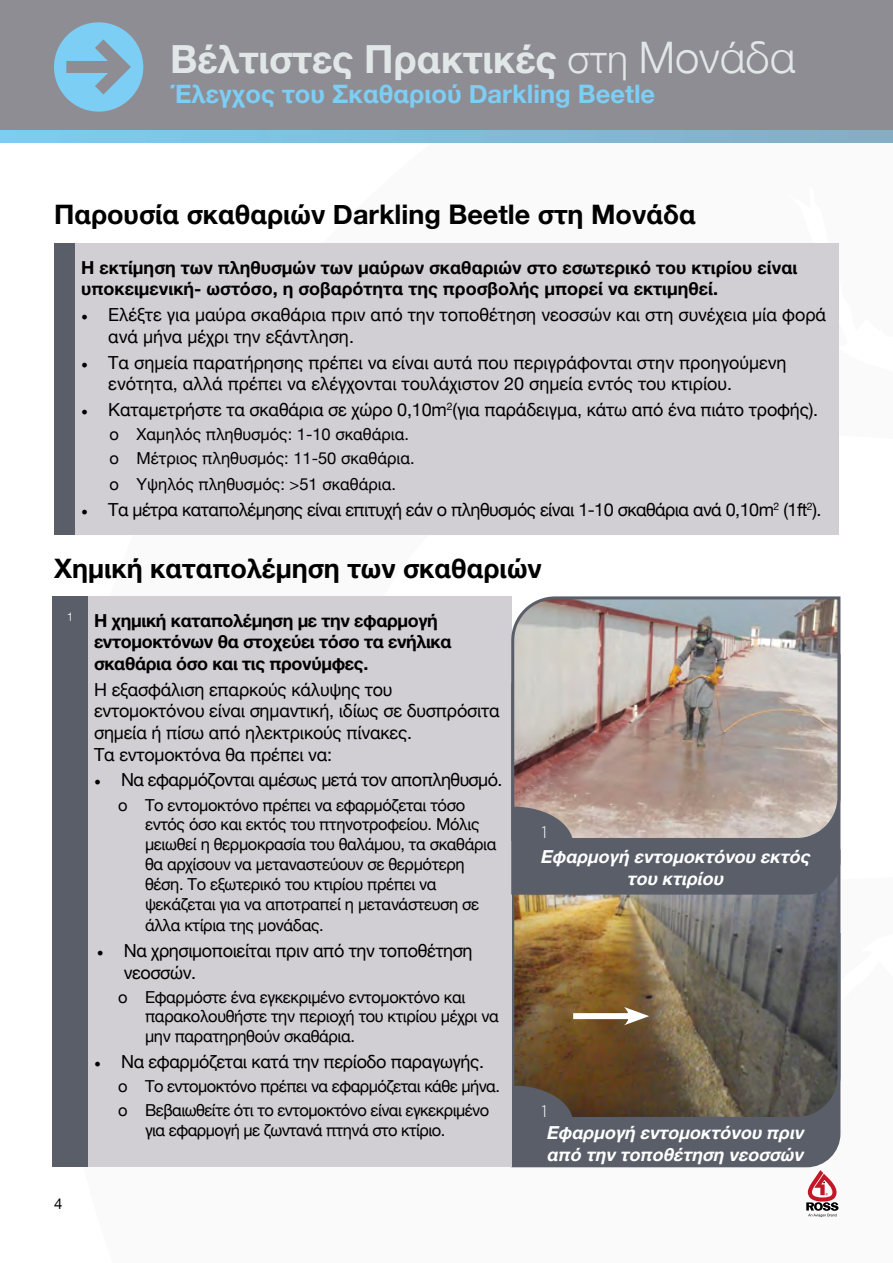
<style>
.page{position:relative;width:893px;height:1263px;background:#fff}
.page>*{position:absolute;margin:0;border:0;box-sizing:border-box;transform-origin:0 0}
.t1{font:700 39px "Helvetica Neue";color:#e1e7e7}
.t2{font:700 27px "Helvetica Neue";color:#000}
.t3{font:700 25.5px "Helvetica Neue";color:#7ccef5}
.t4{font:18px/21.6px "Helvetica Neue";letter-spacing:-.01em;color:#000}
.t5{font:700 18px/21.6px "Helvetica Neue";color:#000}
.t6{font:18px "Helvetica Neue";letter-spacing:-.03em;color:#000}
.t7{font:700 18px/21.6px "Helvetica Neue";letter-spacing:-.02em;color:#000}
.t8{font:italic 700 18px/21.6px "Helvetica Neue";color:#fff}
.t9{font:300 18px "Myriad Pro";color:#fff}
.t10{font:16.5px/19.8px "Helvetica Neue";letter-spacing:-.02em;color:#000}
.t11{font:16.5px/24px "Helvetica Neue";color:#000}
.t12{font:15px "Helvetica Neue";color:#000}
.s1{font-weight:300}
.s2{font-weight:300;font-size:43.5px}
.s3{font-family:"Minion Pro"}
</style>
<div class="page">
<svg style="left:806px;top:1170px;width:32px;height:47px"></svg>
<div style="left:511px;top:1121px;width:330px;height:47px;background:#595e68"></div>
<img style="left:511px;top:897px;width:330px;height:224px">
<svg style="left:513px;top:1086px;width:60px;height:39px;background:#585759"></svg>
<div style="left:0;top:0;width:893px;height:143px;background:#8f8d94"></div>
<div style="left:54px;top:22px;width:89px;height:90px;background:#7ccef5;border-radius:50%"></div>
<svg style="left:95px;top:27px;width:44px;height:80px"></svg>
<div style="left:66px;top:61px;width:52px;height:12px;background:#8f8d94"></div>
<svg style="left:0;top:131px;width:893px;height:12px;background:#80bcdb"></svg>
<div style="left:53px;top:596px;width:35px;height:571px;background:#595e68"></div>
<div style="left:88px;top:596px;width:423px;height:571px;background:#d1cfd3"></div>
<div style="left:511px;top:842px;width:330px;height:55px;background:#595e68"></div>
<svg style="left:511px;top:596px;width:330px;height:246px;background:#b0a39d"></svg>
<svg style="left:513px;top:807px;width:60px;height:39px;background:#6e6e73"></svg>
<div style="left:54px;top:243px;width:21px;height:292px;background:#595e68"></div>
<div style="left:75px;top:243px;width:764px;height:292px;background:#d1cfd3"></div>
<div style="left:573px;top:1013px;width:61px;height:6px;background:#fff"></div>
<svg style="left:624px;top:1007px;width:25px;height:18px"></svg>
<h1 class="t1" style="left:170px;top:28px;width:627px">Βέλτιστες Πρακτικές <span class="s1">στη</span> <span class="s2">Μονάδα</span></h1>
<h3 class="t3" style="left:170px;top:74px;width:487px">Έλεγχος του Σκαθαριού Darkling Beetle</h3>
<h2 class="t2" style="left:54px;top:194px;width:643px">Παρουσία σκαθαριών Darkling Beetle στη Μονάδα</h2>
<p class="t5" style="left:81px;top:257px;width:718px">Η εκτίμηση των πληθυσμών των μαύρων σκαθαριών στο εσωτερικό του κτιρίου είναι υποκειμενική- ωστόσο, η σοβαρότητα της προσβολής μπορεί να εκτιμηθεί.</p>
<p class="t4" style="left:108px;top:305px;width:719px;text-indent:-27px"><span class="s3">•</span> Ελέξτε για μαύρα σκαθάρια πριν από την τοποθέτηση νεοσσών και στη συνέχεια μία φορά ανά μήνα μέχρι την εξάντληση.</p>
<p class="t4" style="left:108px;top:352px;width:680px;text-indent:-27px"><span class="s3">•</span> Τα σημεία παρατήρησης πρέπει να είναι αυτά που περιγράφονται στην προηγούμενη ενότητα, αλλά πρέπει να ελέγχονται τουλάχιστον 20 σημεία εντός του κτιρίου.</p>
<p class="t4" style="left:81px;top:400px;width:738px"><span class="s3">•</span> Καταμετρήστε τα σκαθάρια σε χώρο 0,10m<sup>2</sup>(για παράδειγμα, κάτω από ένα πιάτο τροφής).</p>
<p class="t11" style="left:110px;top:423px;width:307px">o Χαμηλός πληθυσμός: 1-10 σκαθάρια. o Μέτριος πληθυσμός: 11-50 σκαθάρια.</p>
<p class="t11" style="left:110px;top:473px;width:288px">o Υψηλός πληθυσμός: &gt;51 σκαθάρια.</p>
<p class="t6" style="left:81px;top:496px;width:742px"><span class="s3">•</span> Τα μέτρα καταπολέμησης είναι επιτυχή εάν ο πληθυσμός είναι 1-10 σκαθάρια ανά 0,10m<sup>2</sup> (1ft<sup>2</sup>).</p>
<h2 class="t2" style="left:54px;top:547px;width:489px">Χημική καταπολέμηση των σκαθαριών</h2>
<p class="t7" style="left:94px;top:610px;width:359px;text-indent:-27px"><sup>1</sup> Η χημική καταπολέμηση με την εφαρμογή εντομοκτόνων θα στοχεύει τόσο τα ενήλικα σκαθάρια όσο και τις προνύμφες.</p>
<p class="t4" style="left:94px;top:680px;width:407px">Η εξασφάλιση επαρκούς κάλυψης του εντομοκτόνου είναι σημαντική, ιδίως σε δυσπρόσιτα σημεία ή πίσω από ηλεκτρικούς πίνακες.<br>Τα εντομοκτόνα θα πρέπει να:</p>
<p class="t6" style="left:94px;top:767px;width:410px"><span class="s3">•</span> Να εφαρμόζονται αμέσως μετά τον αποπληθυσμό.</p>
<p class="t10" style="left:145px;top:796px;width:353px;text-indent:-27px">o Το εντομοκτόνο πρέπει να εφαρμόζεται τόσο εντός όσο και εκτός του πτηνοτροφείου. Μόλις μειωθεί η θερμοκρασία του θαλάμου, τα σκαθάρια θα αρχίσουν να μεταναστεύουν σε θερμότερη θέση. Το εξωτερικό του κτιρίου πρέπει να ψεκάζεται για να αποτραπεί η μετανάστευση σε</p>
<p class="t10" style="left:145px;top:916px;width:180px">άλλα κτίρια της μονάδας.</p>
<p class="t4" style="left:124px;top:941px;width:350px;text-indent:-27px"><span class="s3">•</span> Να χρησιμοποιείται πριν από την τοποθέτηση νεοσσών.</p>
<p class="t10" style="left:145px;top:988px;width:355px;text-indent:-27px">o Εφαρμόστε ένα εγκεκριμένο εντομοκτόνο και παρακολουθήστε την περιοχή του κτιρίου μέχρι να μην παρατηρηθούν σκαθάρια.</p>
<p class="t4" style="left:94px;top:1052px;width:392px"><span class="s3">•</span> Να εφαρμόζεται κατά την περίοδο παραγωγής.</p>
<p class="t10" style="left:118px;top:1075px;width:383px;line-height:24px">o Το εντομοκτόνο πρέπει να εφαρμόζεται κάθε μήνα. o Βεβαιωθείτε ότι το εντομοκτόνο είναι εγκεκριμένο</p>
<p class="t10" style="left:145px;top:1121px;width:302px">για εφαρμογή με ζωντανά πτηνά στο κτίριο.</p>
<p class="t12" style="left:54px;top:1193px;width:10px">4</p>
<p class="t9" style="left:540px;top:823px;width:12px">11</p>
<p class="t8" style="left:541px;top:846px;width:271px;text-align:center">Εφαρμογή εντομοκτόνου εκτός του κτιρίου</p>
<p class="t9" style="left:540px;top:1102px;width:12px">11</p>
<p class="t8" style="left:547px;top:1122px;width:259px">Εφαρμογή εντομοκτόνου πριν από την τοποθέτηση νεοσσών</p>
</div>
